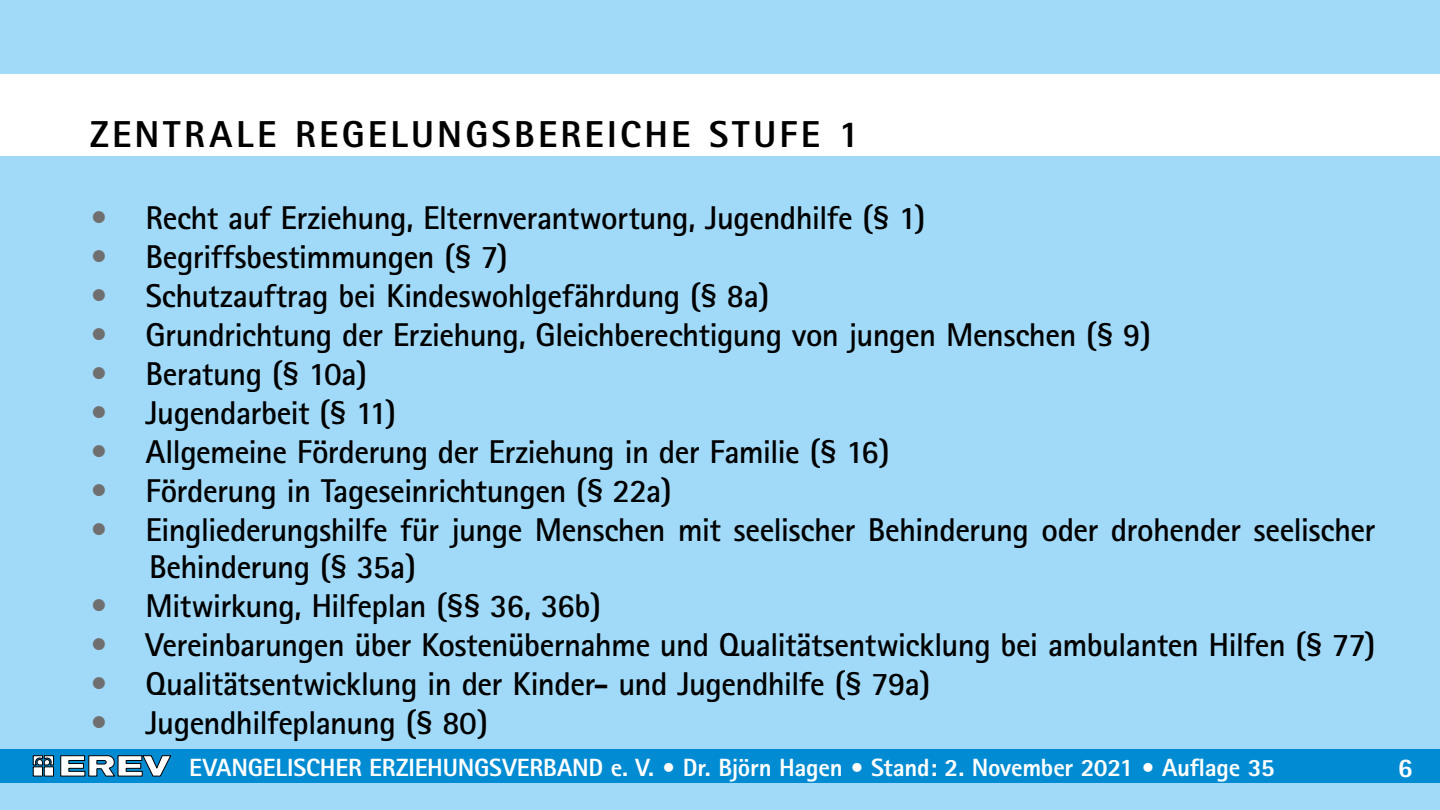
<style>
.page{position:relative;width:1440px;height:810px;background:#fff}
.page>*{position:absolute;margin:0;border:0;box-sizing:border-box;transform-origin:0 0}
.t1{font:800 37.5px "Rotis Sans Serif";letter-spacing:.085em;color:#000}
.t2{font:700 33px/37.5px "Rotis Sans Serif";letter-spacing:-.02em;color:#000}
.t3{font:800 27px "Rotis Sans Serif";color:#fff}
.t4{font:800 24.97px "Rotis Sans Serif";letter-spacing:-.01em;color:#fff}
.s1{color:#706f6f}
</style>
<div class="page">
<div style="left:0;top:0;width:1440px;height:74px;background:#a1daf8"></div>
<div style="left:0;top:156px;width:1440px;height:654px;background:#a1daf8"></div>
<div style="left:0;top:749px;width:1440px;height:34px;background:#008bd2"></div>
<svg style="left:33px;top:755px;width:138px;height:22px"></svg>
<p class="t1" style="left:90px;top:111px;width:771px">ZENTRALE REGELUNGSBEREICHE STUFE 1</p>
<p class="t2" style="left:90px;top:198px;width:837px"><span class="s1">•</span> Recht auf Erziehung, Elternverantwortung, Jugendhilfe (§ 1)</p>
<p class="t2" style="left:90px;top:237px;width:419px"><span class="s1">•</span> Begriffsbestimmungen (§ 7)</p>
<p class="t2" style="left:90px;top:276px;width:681px"><span class="s1">•</span> Schutzauftrag bei Kindeswohlgefährdung (§ 8a)</p>
<p class="t2" style="left:90px;top:315px;width:1063px"><span class="s1">•</span> Grundrichtung der Erziehung, Gleichberechtigung von jungen Menschen (§ 9)</p>
<p class="t2" style="left:90px;top:354px;width:279px"><span class="s1">•</span> Beratung (§ 10a)</p>
<p class="t2" style="left:90px;top:393px;width:308px"><span class="s1">•</span> Jugendarbeit (§ 11)</p>
<p class="t2" style="left:90px;top:432px;width:801px"><span class="s1">•</span> Allgemeine Förderung der Erziehung in der Familie (§ 16)</p>
<p class="t2" style="left:90px;top:471px;width:583px"><span class="s1">•</span> Förderung in Tageseinrichtungen (§ 22a)</p>
<p class="t2" style="left:149px;top:510px;width:1228px;text-indent:-59px"><span class="s1">•</span> Eingliederungshilfe für junge Menschen mit seelischer Behinderung oder drohender seelischer<br>Behinderung (§ 35a)</p>
<p class="t2" style="left:90px;top:587px;width:513px"><span class="s1">•</span> Mitwirkung, Hilfeplan (§§ 36, 36b)</p>
<p class="t2" style="left:90px;top:626px;width:1287px"><span class="s1">•</span> Vereinbarungen über Kostenübernahme und Qualitätsentwicklung bei ambulanten Hilfen (§ 77)</p>
<p class="t2" style="left:90px;top:665px;width:842px"><span class="s1">•</span> Qualitätsentwicklung in der Kinder- und Jugendhilfe (§ 79a)</p>
<p class="t2" style="left:90px;top:704px;width:399px"><span class="s1">•</span> Jugendhilfeplanung (§ 80)</p>
<p class="t4" style="left:189px;top:752px;width:1087px">EVANGELISCHER ERZIEHUNGSVERBAND e. V. • Dr. Björn Hagen • Stand: 2. November 2021 • Auflage 35</p>
<p class="t3" style="left:1398px;top:750px;width:17px">6</p>
</div>
